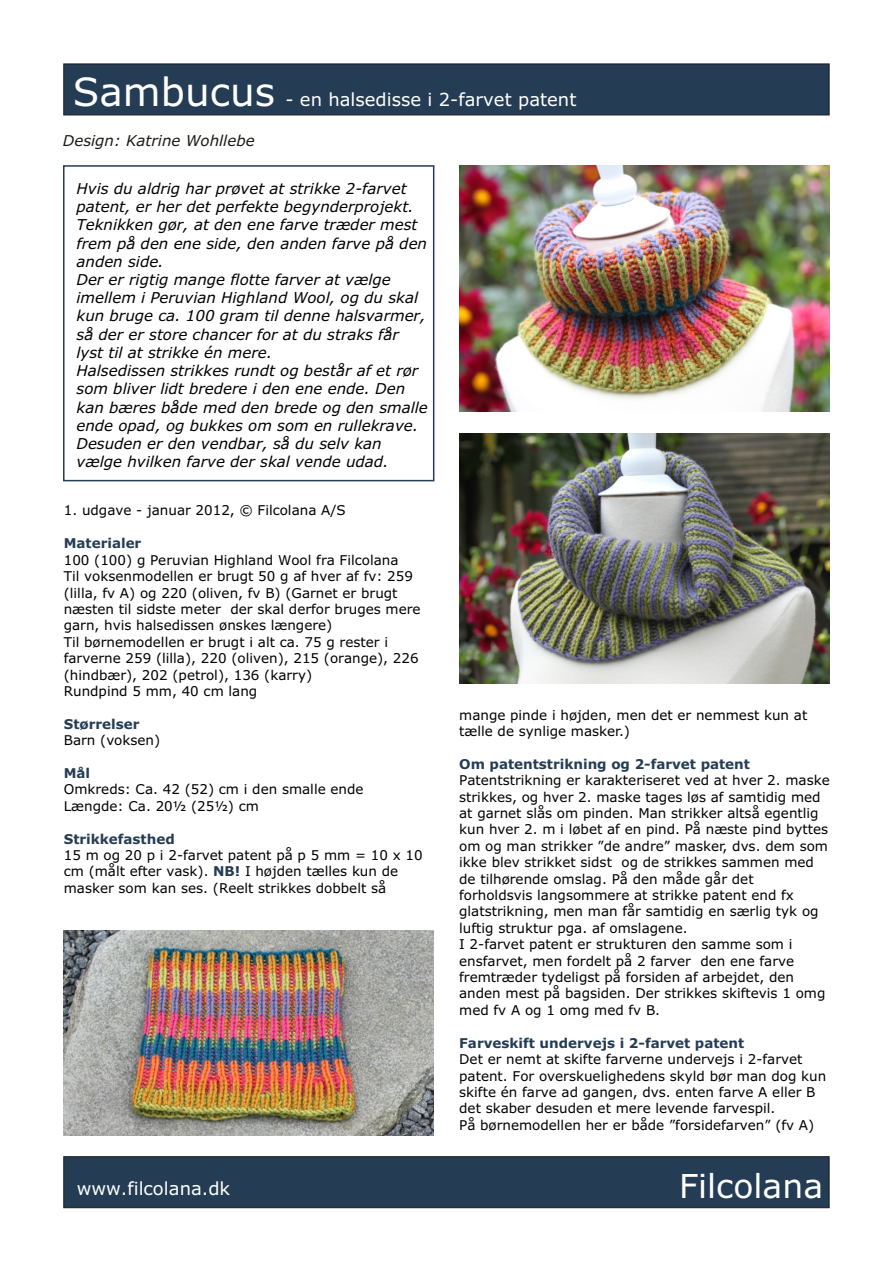
<style>
.page{position:relative;width:894px;height:1263px;background:#fff}
.page>*{position:absolute;margin:0;border:0;box-sizing:border-box;transform-origin:0 0}
.t1{font:33px "Verdana";color:#fff}
.t2{font:18px "Verdana";color:#fff}
.t3{font:italic 15px/18.3px "Verdana";color:#000}
.t4{font:italic 15px "Verdana";color:#1f1a17}
.t5{font:13.5px/16.4px "Verdana";color:#000}
.t6{font:700 13.5px "Verdana";color:#243d54}
.s1{font-size:39px}
.s2{font-weight:700;color:#243d54}
</style>
<div class="page">
<div style="left:63px;top:165px;width:371px;height:316px;background:#fff;border:2px solid #243d54"></div>
<div style="left:64px;top:64px;width:765px;height:51px;background:#243d54;border:1px solid #1f1a17"></div>
<div style="left:64px;top:1157px;width:765px;height:51px;background:#243d54;border:1px solid #1f1a17"></div>
<img style="left:64px;top:930px;width:370px;height:205px">
<img style="left:459px;top:166px;width:370px;height:245px">
<img style="left:459px;top:434px;width:370px;height:250px">
<h2 class="t2" style="left:73px;top:93px;width:505px"><span class="s1">Sambucus</span> - en halsedisse i 2-farvet patent</h2>
<p class="t4" style="left:63px;top:135px;width:193px">Design: Katrine Wohllebe</p>
<p class="t3" style="left:77px;top:180px;width:353px">Hvis du aldrig har prøvet at strikke 2-farvet patent, er her det perfekte begynderprojekt.<br>Teknikken gør, at den ene farve træder mest frem på den ene side, den anden farve på den anden side.<br>Der er rigtig mange flotte farver at vælge imellem i Peruvian Highland Wool, og du skal kun bruge ca. 100 gram til denne halsvarmer, så der er store chancer for at du straks får lyst til at strikke én mere.<br>Halsedissen strikkes rundt og består af et rør som bliver lidt bredere i den ene ende. Den kan bæres både med den brede og den smalle ende opad, og bukkes om som en rullekrave.<br>Desuden er den vendbar, så du selv kan vælge hvilken farve der skal vende udad.</p>
<p class="t5" style="left:64px;top:504px;width:284px">1. udgave - januar 2012, © Filcolana A/S</p>
<p class="t5" style="left:64px;top:553px;width:358px">100 (100) g Peruvian Highland Wool fra Filcolana<br>Til voksenmodellen er brugt 50 g af hver af fv: 259 (lilla, fv A) og 220 (oliven, fv B) (Garnet er brugt næsten til sidste meter der skal derfor bruges mere garn, hvis halsedissen ønskes længere)<br>Til børnemodellen er brugt i alt ca. 75 g rester i farverne 259 (lilla), 220 (oliven), 215 (orange), 226 (hindbær), 202 (petrol), 136 (karry)<br>Rundpind 5 mm, 40 cm lang</p>
<p class="t5" style="left:64px;top:733px;width:98px">Barn (voksen)</p>
<p class="t5" style="left:64px;top:782px;width:301px">Omkreds: Ca. 42 (52) cm i den smalle ende<br>Længde: Ca. 20½ (25½) cm</p>
<p class="t5" style="left:64px;top:848px;width:360px">15 m og 20 p i 2-farvet patent på p 5 mm = 10 x 10 cm (målt efter vask). <span class="s2">NB!</span> I højden tælles kun de masker som kan ses. (Reelt strikkes dobbelt så</p>
<p class="t6" style="left:64px;top:538px;width:79px">Materialer</p>
<p class="t6" style="left:64px;top:718px;width:77px">Størrelser</p>
<p class="t6" style="left:64px;top:768px;width:28px">Mål</p>
<p class="t6" style="left:64px;top:833px;width:113px">Strikkefasthed</p>
<p class="t5" style="left:459px;top:708px;width:350px">mange pinde i højden, men det er nemmest kun at tælle de synlige masker.)</p>
<p class="t5" style="left:459px;top:773px;width:372px">Patentstrikning er karakteriseret ved at hver 2. maske strikkes, og hver 2. maske tages løs af samtidig med at garnet slås om pinden. Man strikker altså egentlig kun hver 2. m i løbet af en pind. På næste pind byttes om og man strikker ”de andre” masker, dvs. dem som ikke blev strikket sidst og de strikkes sammen med de tilhørende omslag. På den måde går det forholdsvis langsommere at strikke patent end fx glatstrikning, men man får samtidig en særlig tyk og luftig struktur pga. af omslagene.<br>I 2-farvet patent er strukturen den samme som i ensfarvet, men fordelt på 2 farver den ene farve fremtræder tydeligst på forsiden af arbejdet, den anden mest på bagsiden. Der strikkes skiftevis 1 omg med fv A og 1 omg med fv B.</p>
<p class="t5" style="left:459px;top:1052px;width:369px">Det er nemt at skifte farverne undervejs i 2-farvet patent. For overskuelighedens skyld bør man dog kun skifte én farve ad gangen, dvs. enten farve A eller B det skaber desuden et mere levende farvespil.<br>På børnemodellen her er både ”forsidefarven” (fv A)</p>
<p class="t6" style="left:459px;top:758px;width:292px">Om patentstrikning og 2-farvet patent</p>
<p class="t6" style="left:459px;top:1037px;width:287px">Farveskift undervejs i 2-farvet patent</p>
<h2 class="t2" style="left:77px;top:1181px;width:155px">www.filcolana.dk</h2>
<h1 class="t1" style="left:679px;top:1173px;width:145px">Filcolana</h1>
</div>
